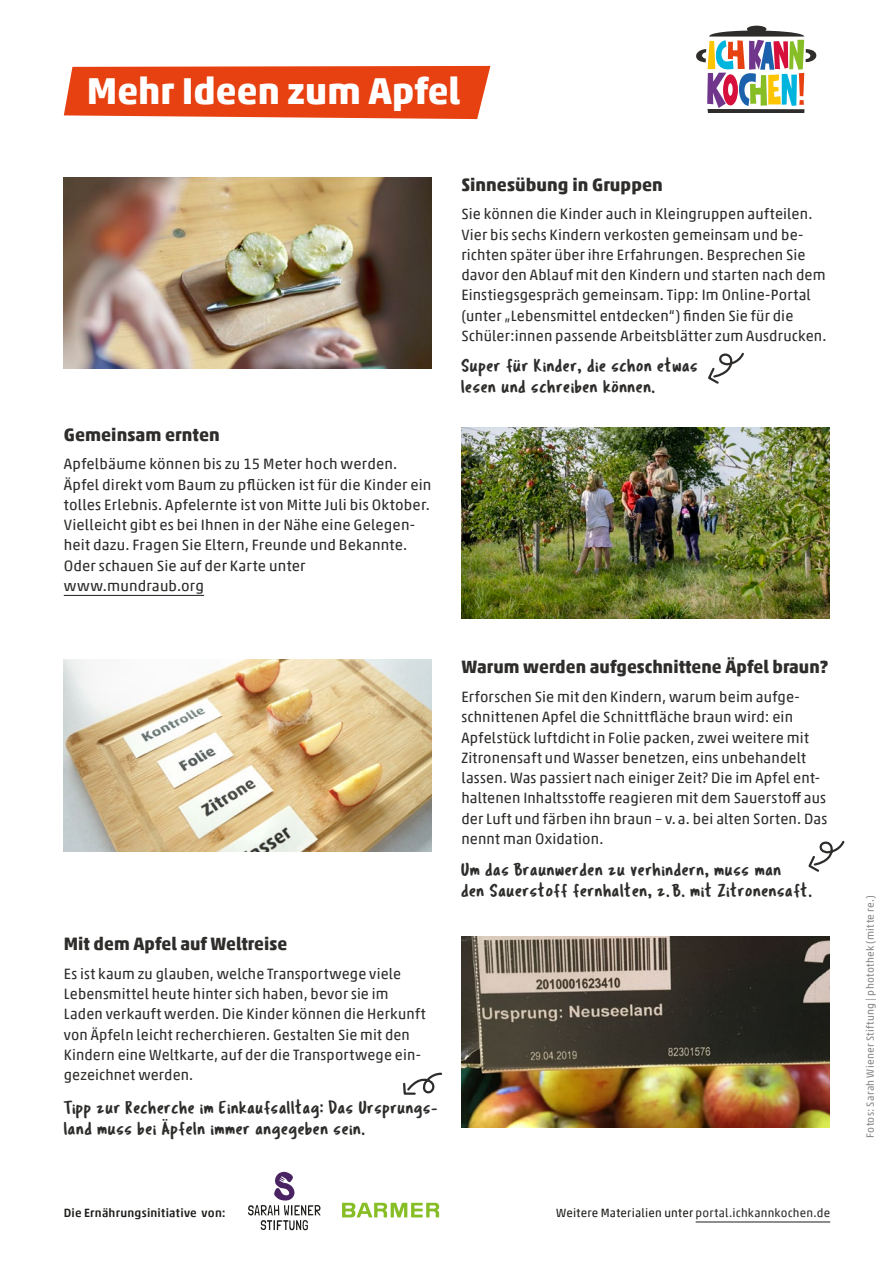
<style>
.page{position:relative;width:893px;height:1263px;background:#fff}
.page>*{position:absolute;margin:0;border:0;box-sizing:border-box;transform-origin:0 0}
.t1{font:700 37.5px "Akko Pro";color:#fff}
.t2{font:18.75px/21px "Tragic Marker";letter-spacing:.025em;color:#2e2d2c}
.t3{font:700 18px "Akko Pro";letter-spacing:.005em;color:#2e2d2c}
.t4{font:15px/20.2px "Akko Pro";letter-spacing:.01em;color:#2e2d2c}
.t5{font:12px "Akko Pro";letter-spacing:.02em;color:#1d1d1b}
.t6{font:500 12px "Akko Pro";letter-spacing:.02em;color:#1d1d1b}
.t7{font:10.5px "Akko Pro";letter-spacing:.03em;color:#878787}
.s1{color:#2e2d2c}
</style>
<div class="page">
<img style="left:64px;top:660px;width:368px;height:191px">
<svg style="left:808px;top:840px;width:37px;height:32px"></svg>
<img style="left:461px;top:936px;width:368px;height:192px">
<svg style="left:403px;top:1072px;width:40px;height:23px"></svg>
<hr style="left:64px;top:595px;width:140px;height:1px;background:#1d1d1b">
<img style="left:461px;top:427px;width:368px;height:191px">
<img style="left:64px;top:177px;width:368px;height:192px">
<svg style="left:708px;top:352px;width:36px;height:32px"></svg>
<svg style="left:64px;top:66px;width:426px;height:53px;background:#e84c1f"></svg>
<svg style="left:696px;top:26px;width:120px;height:87px"></svg>
<hr style="left:696px;top:1221px;width:134px;height:1px;background:#1d1d1b">
<svg style="left:342px;top:1203px;width:97px;height:14px"></svg>
<svg style="left:248px;top:1172px;width:73px;height:58px"></svg>
<h1 class="t1" style="left:87px;top:68px;width:375px">Mehr Ideen zum Apfel</h1>
<p class="t3" style="left:64px;top:423px;width:158px">Gemeinsam ernten</p>
<p class="t4" style="left:64px;top:454px;width:369px">Apfelbäume können bis zu 15 Meter hoch werden.<br>Äpfel direkt vom Baum zu pflücken ist für die Kinder ein tolles Erlebnis. Apfelernte ist von Mitte Juli bis Oktober.<br>Vielleicht gibt es bei Ihnen in der Nähe eine Gelegen&shy;heit dazu. Fragen Sie Eltern, Freunde und Bekannte.<br>Oder schauen Sie auf der Karte unter www.mundraub.org</p>
<p class="t3" style="left:461px;top:173px;width:203px">Sinnesübung in Gruppen</p>
<p class="t4" style="left:461px;top:204px;width:367px">Sie können die Kinder auch in Kleingruppen aufteilen.<br>Vier bis sechs Kindern verkosten gemeinsam und be&shy;richten später über ihre Erfahrungen. Besprechen Sie davor den Ablauf mit den Kindern und starten nach dem Einstiegsgespräch gemeinsam. Tipp: Im Online-Portal (unter „Lebensmittel entdecken“) finden Sie für die Schüler:innen passende Arbeitsblätter zum Ausdrucken.</p>
<p class="t2" style="left:461px;top:355px;width:238px">Super für Kinder, die schon etwas lesen und schreiben können.</p>
<p class="t3" style="left:64px;top:933px;width:225px">Mit dem Apfel auf Weltreise</p>
<p class="t4" style="left:64px;top:963px;width:363px">Es ist kaum zu glauben, welche Transportwege viele Lebensmittel heute hinter sich haben, bevor sie im Laden verkauft werden. Die Kinder können die Herkunft von Äpfeln leicht recherchieren. Gestalten Sie mit den Kindern eine Weltkarte, auf der die Transportwege ein&shy;gezeichnet werden.</p>
<p class="t2" style="left:64px;top:1096px;width:375px">Tipp zur Recherche im Einkaufsalltag: Das Ursprungs&shy;land muss bei Äpfeln immer angegeben sein.</p>
<p class="t3" style="left:461px;top:656px;width:368px">Warum werden aufgeschnittene Äpfel braun?</p>
<p class="t4" style="left:461px;top:686px;width:368px">Erforschen Sie mit den Kindern, warum beim aufge&shy;schnittenen Apfel die Schnittfläche braun wird: ein Apfelstück luftdicht in Folie packen, zwei weitere mit Zitronensaft und Wasser benetzen, eins unbehandelt lassen. Was passiert nach einiger Zeit? Die im Apfel ent&shy;haltenen Inhaltsstoffe reagieren mit dem Sauerstoff aus der Luft und färben ihn braun – v.a. bei alten Sorten. Das nennt man Oxidation.</p>
<p class="t2" style="left:461px;top:859px;width:352px">Um das Braunwerden zu verhindern, muss man<br>den Sauerstoff fernhalten, z. B. mit Zitronensaft.</p>
<p class="t6" style="left:64px;top:1206px;width:164px">Die Ernährungsinitiative von:</p>
<p class="t5" style="left:556px;top:1206px;width:276px">Weitere Materialien unter <span class="s1">portal.ichkannkochen.de</span></p>
<p class="t7" style="left:864px;top:1138px;width:244px;rotate:-90deg">Fotos: Sarah Wiener Stiftung | photothek (mitte re.)</p>
</div>
